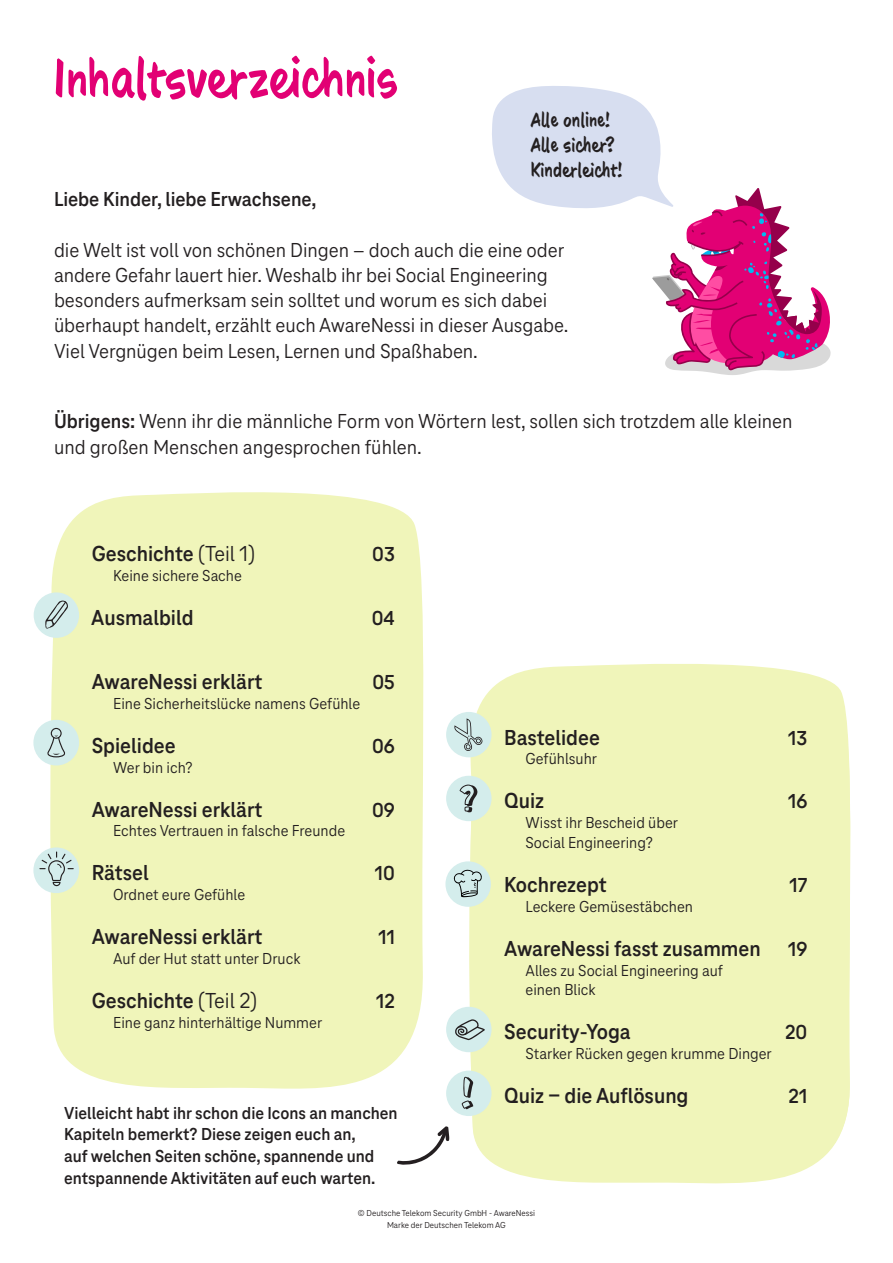
<style>
.page{position:relative;width:893px;height:1263px;background:#fff}
.page>*{position:absolute;margin:0;border:0;box-sizing:border-box;transform-origin:0 0}
.t1{font:700 57px "Tele Neo Marker";letter-spacing:.025em;color:#e20074}
.t2{font:700 22.5px "Tele Neo";color:#231f20}
.t3{font:21px/25.2px "Tele Neo";letter-spacing:-.005em;color:#231f20}
.t4{font:700 21px "Tele Neo";letter-spacing:-.005em;color:#231f20}
.t5{font:700 21px/25.2px "Tele Neo Marker";letter-spacing:.03em;color:#231f20}
.t6{font:700 18px/21.6px "Tele Neo";color:#231f20}
.t7{font:16.5px/19.8px "Tele Neo";color:#231f20}
.t8{font:9px/12px "Tele Neo";color:#231f20;text-align:center}
.s1{font-weight:700}
.s2{font-weight:400}
.s3{font-size:21px}
</style>
<div class="page">
<svg style="left:397px;top:1126px;width:52px;height:39px"></svg>
<div style="left:39px;top:492px;width:385px;height:597px;background:#f0f5ba"></div>
<svg style="left:492px;top:86px;width:339px;height:289px"></svg>
<div style="left:457px;top:667px;width:394px;height:517px;background:#f0f5ba"></div>
<div style="left:446px;top:712px;width:46px;height:45px;background:#d4edec;border-radius:50%"></div>
<svg style="left:454px;top:718px;width:29px;height:33px"></svg>
<div style="left:446px;top:776px;width:46px;height:45px;background:#d4edec;border-radius:50%"></div>
<svg style="left:460px;top:784px;width:17px;height:28px"></svg>
<div style="left:445px;top:861px;width:46px;height:46px;background:#d4edec;border-radius:50%"></div>
<svg style="left:454px;top:869px;width:28px;height:28px"></svg>
<div style="left:446px;top:1007px;width:46px;height:45px;background:#d4edec;border-radius:50%"></div>
<svg style="left:455px;top:1019px;width:30px;height:21px"></svg>
<div style="left:446px;top:1070px;width:46px;height:46px;background:#d4edec;border-radius:50%"></div>
<svg style="left:461px;top:1077px;width:12px;height:32px"></svg>
<div style="left:34px;top:592px;width:45px;height:46px;background:#d4edec;border-radius:50%"></div>
<svg style="left:45px;top:600px;width:23px;height:29px"></svg>
<div style="left:33px;top:720px;width:46px;height:45px;background:#d4edec;border-radius:50%"></div>
<svg style="left:47px;top:728px;width:18px;height:29px"></svg>
<div style="left:33px;top:847px;width:46px;height:46px;background:#d4edec;border-radius:50%"></div>
<svg style="left:39px;top:851px;width:35px;height:35px"></svg>
<h1 class="t1" style="left:54px;top:41px;width:345px">Inhaltsverzeichnis</h1>
<p class="t5" style="left:531px;top:107px;width:93px">Alle online!<br>Alle sicher?<br>Kinderleicht!</p>
<p class="t4" style="left:54px;top:188px;width:264px">Liebe Kinder, liebe Erwachsene,</p>
<p class="t3" style="left:54px;top:237px;width:516px">die Welt ist voll von schönen Dingen – doch auch die eine oder andere Gefahr lauert hier. Weshalb ihr bei Social Engineering besonders aufmerksam sein solltet und worum es sich dabei überhaupt handelt, erzählt euch AwareNessi in dieser Ausgabe.<br>Viel Vergnügen beim Lesen, Lernen und Spaßhaben.</p>
<p class="t3" style="left:54px;top:409px;width:740px"><span class="s1">Übrigens:</span> Wenn ihr die männliche Form von Wörtern lest, sollen sich trotzdem alle kleinen und großen Menschen angesprochen fühlen.</p>
<p class="t2" style="left:92px;top:541px;width:165px">Geschichte <span class="s2">(Teil 1)</span></p>
<p class="t4" style="left:372px;top:543px;width:24px">03</p>
<p class="t7" style="left:113px;top:566px;width:130px">Keine sichere Sache</p>
<p class="t2" style="left:91px;top:605px;width:104px">Ausmalbild</p>
<p class="t4" style="left:372px;top:606px;width:25px">04</p>
<p class="t2" style="left:92px;top:669px;width:172px">AwareNessi erklärt</p>
<p class="t4" style="left:372px;top:670px;width:24px">05</p>
<p class="t7" style="left:113px;top:693px;width:249px">Eine Sicherheitslücke namens Gefühle</p>
<p class="t2" style="left:92px;top:733px;width:85px">Spielidee</p>
<p class="t4" style="left:372px;top:734px;width:24px">06</p>
<p class="t7" style="left:113px;top:757px;width:81px">Wer bin ich?</p>
<p class="t2" style="left:92px;top:796px;width:172px">AwareNessi erklärt</p>
<p class="t4" style="left:372px;top:798px;width:24px">09</p>
<p class="t7" style="left:113px;top:821px;width:234px">Echtes Vertrauen in falsche Freunde</p>
<p class="t2" style="left:92px;top:860px;width:58px">Rätsel</p>
<p class="t4" style="left:375px;top:862px;width:21px">10</p>
<p class="t7" style="left:113px;top:885px;width:134px">Ordnet eure Gefühle</p>
<p class="t2" style="left:92px;top:924px;width:172px">AwareNessi erklärt</p>
<p class="t4" style="left:379px;top:925px;width:18px">11</p>
<p class="t7" style="left:113px;top:948px;width:189px">Auf der Hut statt unter Druck</p>
<p class="t2" style="left:92px;top:988px;width:167px">Geschichte <span class="s2">(Teil 2)</span></p>
<p class="t4" style="left:376px;top:989px;width:20px">12</p>
<p class="t7" style="left:113px;top:1012px;width:211px">Eine ganz hinterhältige Nummer</p>
<p class="t6" style="left:64px;top:1102px;width:335px">Vielleicht habt ihr schon die Icons an manchen Kapiteln bemerkt? Diese zeigen euch an,<br>auf welchen Seiten schöne, spannende und entspannende Aktivitäten auf euch warten.</p>
<p class="t2" style="left:504px;top:725px;width:97px">Bastelidee</p>
<p class="t4" style="left:788px;top:726px;width:21px">13</p>
<p class="t7" style="left:526px;top:749px;width:73px">Gefühlsuhr</p>
<p class="t2" style="left:504px;top:788px;width:41px">Quiz</p>
<p class="t4" style="left:788px;top:790px;width:21px">16</p>
<p class="t7" style="left:526px;top:813px;width:154px">Wisst ihr Bescheid über<br>Social Engineering?</p>
<p class="t2" style="left:504px;top:872px;width:104px">Kochrezept</p>
<p class="t4" style="left:790px;top:873px;width:19px">17</p>
<p class="t7" style="left:526px;top:897px;width:169px">Leckere Gemüsestäbchen</p>
<p class="t2" style="left:504px;top:936px;width:305px">AwareNessi fasst zusammen <span class="s3">19</span></p>
<p class="t7" style="left:526px;top:960px;width:199px">Alles zu Social Engineering auf einen Blick</p>
<p class="t2" style="left:504px;top:1019px;width:128px">Security-Yoga</p>
<p class="t4" style="left:785px;top:1021px;width:24px">20</p>
<p class="t7" style="left:526px;top:1044px;width:248px">Starker Rücken gegen krumme Dinger</p>
<p class="t2" style="left:504px;top:1083px;width:186px">Quiz − die Auflösung</p>
<p class="t4" style="left:789px;top:1084px;width:20px">21</p>
<p class="t8" style="left:358px;top:1207px;width:179px">© Deutsche Telekom Security GmbH - AwareNessi<br>Marke der Deutschen Telekom AG</p>
</div>
